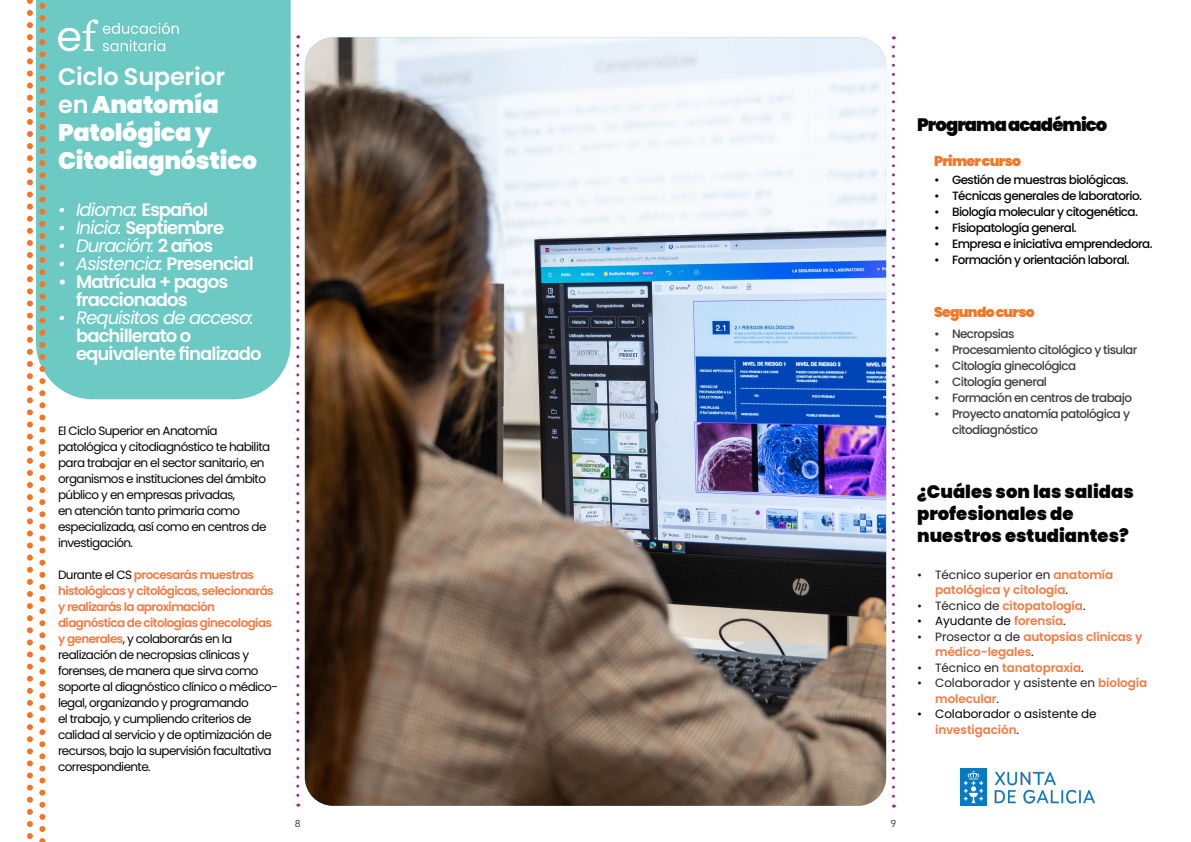
<style>
.page{position:relative;width:1191px;height:842px;background:#fff}
.page>*{position:absolute;margin:0;border:0;box-sizing:border-box;transform-origin:0 0}
.Titulo_seccion{font:900 24px/28px "Poppins";letter-spacing:-.01em;color:#fff}
.t1{font:600 18px/18px "Poppins";letter-spacing:-.05em;color:#fff}
.t2{font:900 18px/21.6px "Poppins";color:#040503}
.t3{font:italic 18px "Poppins";letter-spacing:-.05em;color:#fff}
.t4{font:900 18px "Poppins";letter-spacing:-.05em;color:#040503}
.t5{font:900 14px "Poppins";letter-spacing:-.05em;color:#f47525}
.t6{font:12px/16px "Poppins";letter-spacing:-.05em;color:#040503}
.t7{font:500 12px "Poppins";letter-spacing:-.05em;color:#040503}
.t8{font:500 12px/16px "Poppins";letter-spacing:-.05em;color:#3e3e3f}
.t9{font:600 12px/15.5px "Poppins";letter-spacing:-.01em;color:#f47b44}
.t10{font:12px/15.5px "Poppins";letter-spacing:-.01em;color:#040503}
.t11{font:12px/15.5px "Poppins";letter-spacing:-.01em;color:#231f20}
.t12{font:10px "Avenir Next";color:#231f20}
.s1{font-weight:600}
.s2{font-weight:600;font-style:normal}
.s3{font-weight:400;font-style:italic}
.s4{font-weight:600;color:#f47b44}
.s5{font-weight:400;color:#231f20}
.s6{font-weight:400;color:#040503}
.s7{color:#040503}
</style>
<div class="page">
<div style="left:36px;top:0;width:255px;height:399px;background:#6dc9c4"></div>
<svg style="left:58px;top:20px;width:121px;height:31px;background:#8dd5d1"></svg>
<svg style="left:296px;top:46px;width:3px;height:761px"></svg>
<svg style="left:39px;top:0;width:6px;height:842px"></svg>
<svg style="left:27px;top:0;width:6px;height:839px"></svg>
<svg style="left:892px;top:47px;width:3px;height:761px"></svg>
<img style="left:305px;top:37px;width:581px;height:769px">
<img style="left:960px;top:769px;width:134px;height:37px">
<p class="Titulo_seccion" style="left:58px;top:62px;width:200px"><span class="s1">Ciclo Superior en</span> Anatomía<br>Patológica y<br>Citodiagnóstico</p>
<p class="t3" style="left:58px;top:199px;width:152px">• Idioma: <span class="s2">Español</span></p>
<p class="t1" style="left:58px;top:219px;width:167px"><span class="s3">• Inicio:</span> Septiembre</p>
<p class="t3" style="left:58px;top:235px;width:157px">• Duración: <span class="s2">2 años</span></p>
<p class="t3" style="left:58px;top:253px;width:197px">• Asistencia: <span class="s2">Presencial</span></p>
<p class="t1" style="left:76px;top:273px;width:154px;text-indent:-18px">• Matrícula + pagos fraccionados</p>
<p class="t1" style="left:76px;top:309px;width:187px;text-indent:-18px"><span class="s3">• Requisitos de acceso: </span>bachillerato o equivalente finalizado</p>
<p class="t6" style="left:58px;top:422px;width:214px">El Ciclo Superior en Anatomía patológica y citodiagnóstico te habilita para trabajar en el sector sanitario, en organismos e instituciones del ámbito público y en empresas privadas,<br>en atención tanto primaria como especializada, así como en centros de investigación.</p>
<p class="t6" style="left:58px;top:566px;width:221px">Durante el CS <span class="s4">procesarás muestras histológicas y citológicas, selecionarás y realizarás la aproximación diagnóstica de citologias ginecologias y generales</span>, y colaborarás en la realización de necropsias clínicas y forenses, de manera que sirva como soporte al diagnóstico clínico o médico&shy;legal, organizando y programando<br>el trabajo, y cumpliendo criterios de calidad al servicio y de optimización de recursos, bajo la supervisión facultativa correspondiente.</p>
<p class="t12" style="left:295px;top:815px;width:7px">8</p>
<p class="t12" style="left:890px;top:815px;width:7px">9</p>
<p class="t4" style="left:917px;top:115px;width:192px">Programa académico</p>
<p class="t5" style="left:934px;top:153px;width:88px">Primer curso</p>
<p class="t7" style="left:934px;top:172px;width:196px">• Gestión de muestras biológicas.</p>
<p class="t7" style="left:934px;top:188px;width:209px">• Técnicas generales de laboratorio.</p>
<p class="t7" style="left:934px;top:204px;width:205px">• Biología molecular y citogenética.</p>
<p class="t7" style="left:934px;top:220px;width:144px">• Fisiopatología general.</p>
<p class="t7" style="left:934px;top:236px;width:220px">• Empresa e iniciativa emprendedora.</p>
<p class="t7" style="left:934px;top:252px;width:197px">• Formación y orientación laboral.</p>
<p class="t5" style="left:934px;top:304px;width:102px">Segundo curso</p>
<p class="t8" style="left:934px;top:326px;width:82px">• Necropsias</p>
<p class="t8" style="left:934px;top:342px;width:205px">• Procesamiento citológico y tisular</p>
<p class="t8" style="left:934px;top:358px;width:144px">• Citología ginecológica</p>
<p class="t8" style="left:934px;top:374px;width:114px">• Citología general</p>
<p class="t8" style="left:934px;top:390px;width:199px">• Formación en centros de trabajo</p>
<p class="t8" style="left:952px;top:406px;width:179px;text-indent:-18px">• Proyecto anatomía patológica y citodiagnóstico</p>
<p class="t2" style="left:917px;top:481px;width:218px">¿Cuáles son las salidas profesionales de nuestros estudiantes?</p>
<p class="t9" style="left:935px;top:567px;width:180px;text-indent:-18px"><span class="s5">• Técnico superior en</span> anatomía patológica y citología<span class="s6">.</span></p>
<p class="t9" style="left:917px;top:598px;width:170px"><span class="s5">• Técnico de</span> citopatología<span class="s6">.</span></p>
<p class="t10" style="left:917px;top:613px;width:150px">• Ayudante de <span class="s4">forensía</span>.</p>
<p class="t9" style="left:935px;top:629px;width:209px;text-indent:-18px"><span class="s5">• Prosector a de</span> autopsias clínicas y médico-legales<span class="s6">.</span></p>
<p class="t9" style="left:917px;top:660px;width:168px"><span class="s5">• Técnico en</span> tanatopraxia<span class="s6">.</span></p>
<p class="t11" style="left:935px;top:675px;width:214px;text-indent:-18px">• Colaborador y asistente en <span class="s4">biología molecular</span><span class="s7">.</span></p>
<p class="t10" style="left:935px;top:706px;width:163px;text-indent:-18px">• Colaborador o asistente de <span class="s4">investigación</span>.</p>
</div>
